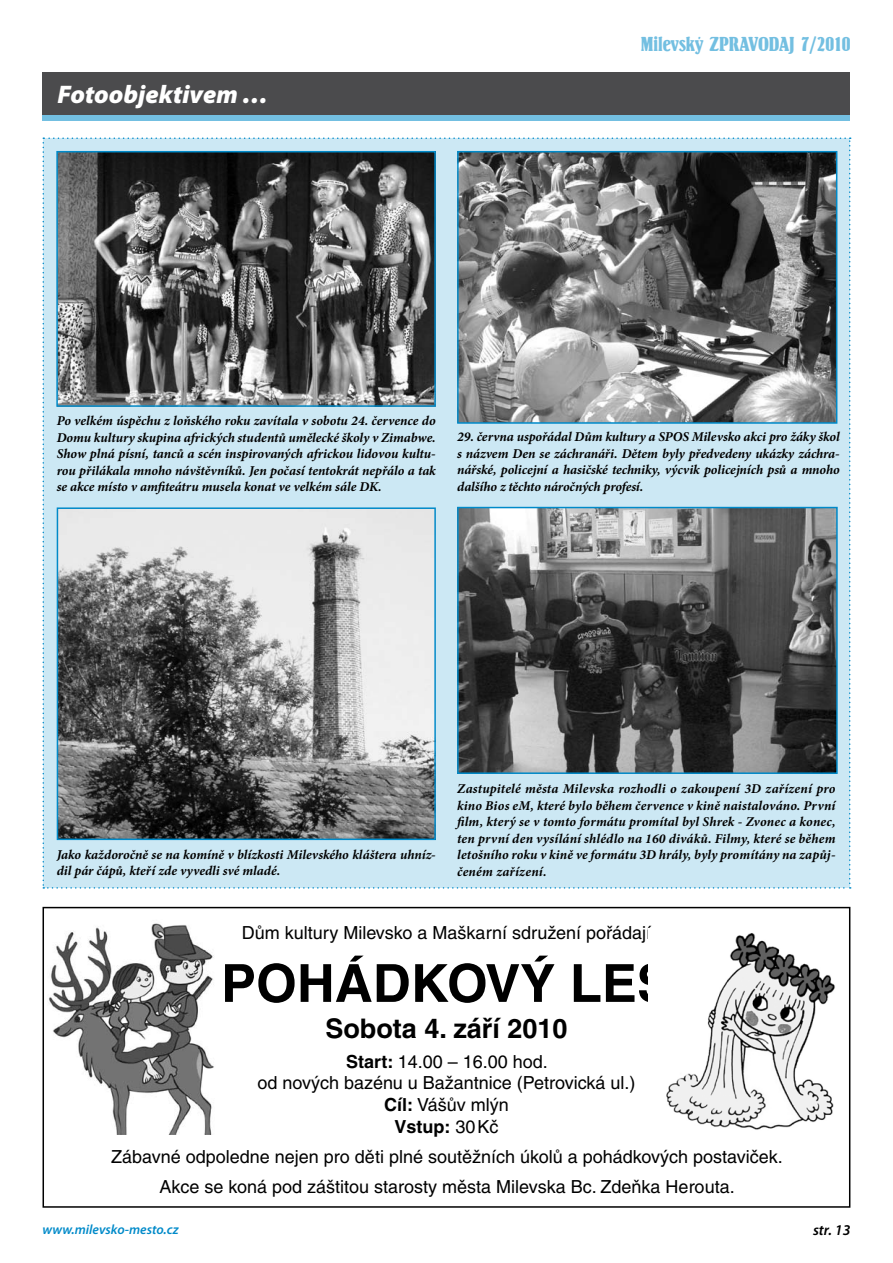
<style>
.page{position:relative;width:893px;height:1263px;background:#fff}
.page>*{position:absolute;margin:0;border:0;box-sizing:border-box;transform-origin:0 0}
.t1{font:700 52.5px "Helvetica CE";color:#000}
.t2{font:700 27px "Helvetica CE";color:#000}
.t3{font:italic 900 25.5px "Myriad Pro";color:#fff}
.t4{font:21px "Springfield DEE";color:#73bfe1}
.t5{font:18px/21.6px "Helvetica CE";color:#000;text-align:center}
.t6{font:italic 600 15px "Myriad Pro";color:#000}
.t7{font:italic 700 13.5px/16.5px "Minion Pro";letter-spacing:-.005em;color:#000;text-align:justify}
.t8{font:italic 600 13.5px "Myriad Pro";color:#008ac9}
.s1{font-weight:700}
</style>
<div class="page">
<div style="left:43px;top:78px;width:807px;height:43px;background:#73bfe1"></div>
<div style="left:43px;top:72px;width:807px;height:43px;background:#4b4b4d"></div>
<div style="left:43px;top:137px;width:808px;height:752px;background:#cce8f4"></div>
<img style="left:59px;top:154px;width:374px;height:250px">
<div style="left:56px;top:151px;width:380px;height:256px;border:2px solid #008ac9"></div>
<img style="left:460px;top:154px;width:374px;height:267px">
<div style="left:457px;top:151px;width:380px;height:273px;border:2px solid #008ac9"></div>
<img style="left:60px;top:510px;width:373px;height:327px">
<div style="left:57px;top:507px;width:379px;height:333px;border:2px solid #008ac9"></div>
<img style="left:460px;top:510px;width:375px;height:261px">
<div style="left:457px;top:507px;width:381px;height:267px;border:2px solid #008ac9"></div>
<img style="left:666px;top:933px;width:169px;height:197px">
<img style="left:49px;top:923px;width:165px;height:211px">
<div style="left:43px;top:907px;width:807px;height:301px;border:2px solid #000"></div>
<h3 class="t3" style="left:57px;top:78px;width:212px">Fotoobjektivem …</h3>
<h3 class="t4" style="left:641px;top:34px;width:211px">MILEVSKÝ ZPRAVODAJ 7/2010</h3>
<p class="t7" style="left:57px;top:412px;width:381px">Po velkém úspěchu z loňského roku zavítala v sobotu 24. července do Domu kultury skupina afrických studentů umělecké školy v Zimabwe.<br>Show plná písní, tanců a scén inspirovaných africkou lidovou kultu&shy;rou přilákala mnoho návštěvníků. Jen počasí tentokrát nepřálo a tak se akce místo v amfiteátru musela konat ve velkém sále DK.</p>
<p class="t7" style="left:457px;top:429px;width:384px">29. června uspořádal Dům kultury a SPOS Milevsko akci pro žáky škol s názvem Den se záchranáři. Dětem byly předvedeny ukázky záchra&shy;nářské, policejní a hasičské techniky, výcvik policejních psů a mnoho dalšího z těchto náročných profesí.</p>
<p class="t7" style="left:57px;top:846px;width:381px">Jako každoročně se na komíně v blízkosti Milevského kláštera uhníz&shy;dil pár čápů, kteří zde vyvedli své mladé.</p>
<p class="t7" style="left:457px;top:780px;width:380px">Zastupitelé města Milevska rozhodli o zakoupení 3D zařízení pro kino Bios eM, které bylo během července v kině naistalováno. První film, který se v tomto formátu promítal byl Shrek - Zvonec a konec, ten první den vysílání shlédlo na 160 diváků. Filmy, které se během letošního roku v kině ve formátu 3D hrály, byly promítány na zapůj&shy;čeném zařízení.</p>
<h3 class="t5" style="left:242px;top:922px;width:411px">Dům kultury Milevsko a Maškarní sdružení pořádají</h3>
<h1 class="t1" style="left:221px;top:953px;width:452px">POHÁDKOVÝ LES</h1>
<h2 class="t2" style="left:325px;top:1013px;width:244px">Sobota 4. září 2010</h2>
<h3 class="t5" style="left:257px;top:1051px;width:379px"><span class="s1">Start:</span> 14.00 – 16.00 hod.<br>od nových bazénu u Bažantnice (Petrovická ul.)<br><span class="s1">Cíl:</span> Vášův mlýn<br><span class="s1">Vstup:</span> 30Kč</h3>
<h3 class="t5" style="left:111px;top:1141px;width:673px;line-height:30px">Zábavné odpoledne nejen pro děti plné soutěžních úkolů a pohádkových postaviček.<br>Akce se koná pod záštitou starosty města Milevska Bc. Zdeňka Herouta.</h3>
<p class="t8" style="left:43px;top:1221px;width:138px">www.milevsko-mesto.cz</p>
<p class="t6" style="left:813px;top:1220px;width:39px">str. 13</p>
</div>
